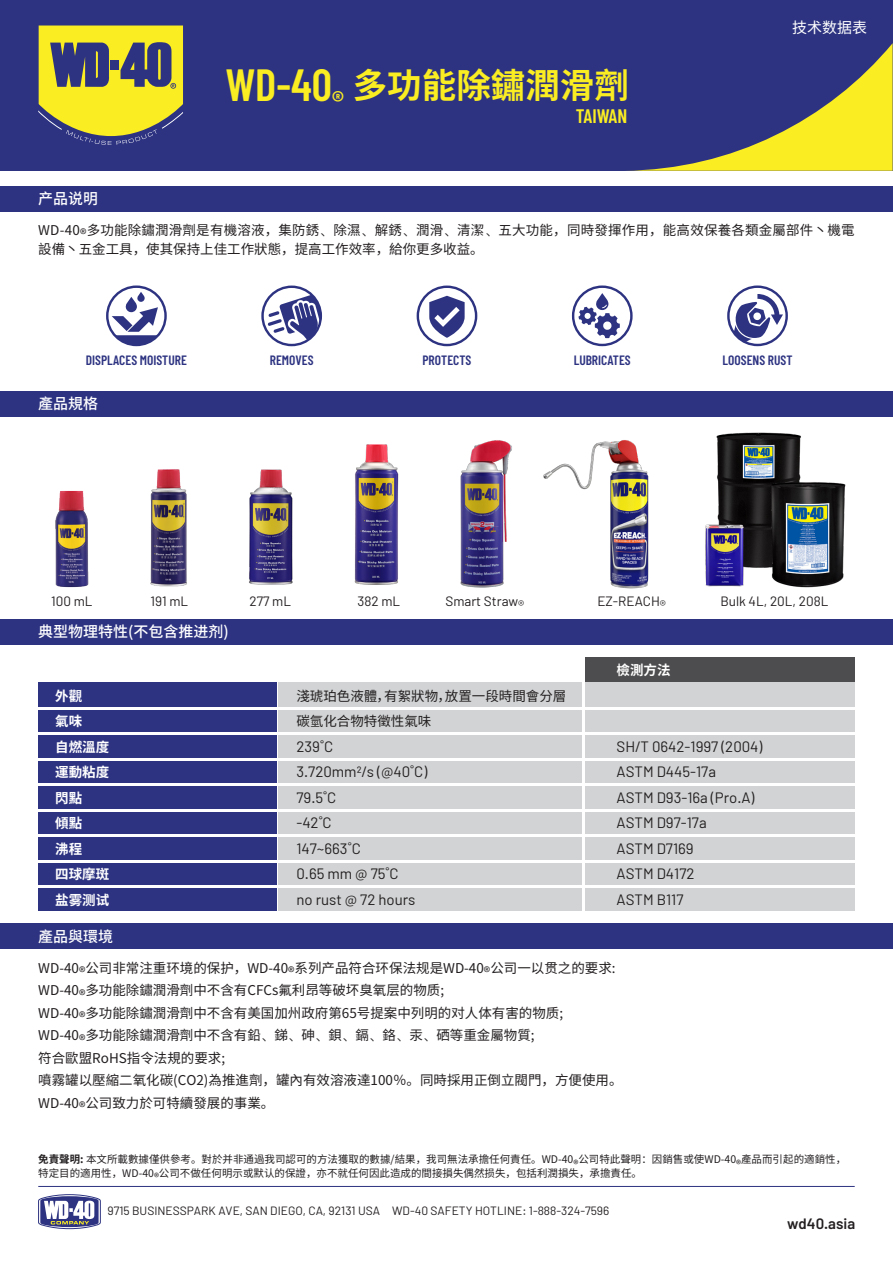
<style>
.page{position:relative;width:893px;height:1263px;background:#fff}
.page>*{position:absolute;margin:0;border:0;box-sizing:border-box;transform-origin:0 0}
.t1{font:700 34.5px "Noto Sans CJ Ksc";color:#faed22}
.t2{font:600 19.5px "Barlow Condensed";color:#faed22}
.t3{font:15px "Barlow";color:#231f20}
.t4{font:500 15px "Noto Sans CJ Ksc";color:#fff}
.t5{font:600 15px "Barlow";color:#231f20}
.t6{font:15px "Noto Sans CJ Ksc";color:#fff}
.t7{font:13.5px/22.5px "Noto Sans CJ Ksc";color:#231f20}
.t8{font:13.5px "Barlow";color:#231f20}
.t9{font:600 13.5px "Barlow Condensed";color:#2d3381}
.t10{font:700 13.5px "Noto Sans CJ Ksc";color:#fff}
.t11{font:12px "Barlow";color:#231f20}
.t12{font:10.5px/13.5px "Noto Sans CJ Ksc";color:#231f20}
.s1{font-family:"Barlow Condensed";font-weight:600;font-size:45px}
.s2{font-family:"Ping Fang SC"}
.s3{font-weight:700}
</style>
<div class="page">
<img style="left:354px;top:444px;width:45px;height:141px">
<img style="left:249px;top:469px;width:44px;height:116px">
<img style="left:150px;top:469px;width:37px;height:118px">
<img style="left:55px;top:490px;width:34px;height:98px">
<div style="left:0;top:0;width:893px;height:170px;background:#2d3381"></div>
<svg style="left:624px;top:43px;width:269px;height:128px"></svg>
<div style="left:0;top:186px;width:893px;height:25px;background:#2d3381"></div>
<div style="left:0;top:924px;width:893px;height:25px;background:#2d3381"></div>
<div style="left:0;top:391px;width:893px;height:26px;background:#2d3381"></div>
<img style="left:716px;top:432px;width:85px;height:136px">
<img style="left:752px;top:460px;width:94px;height:128px">
<img style="left:705px;top:520px;width:42px;height:67px">
<div style="left:0;top:619px;width:893px;height:25px;background:#2d3381"></div>
<div style="left:585px;top:657px;width:270px;height:26px;background:#4d4d4f"></div>
<div style="left:279px;top:682px;width:576px;height:229px;background:#d1d3d4"></div>
<div style="left:38px;top:682px;width:238px;height:229px;background:#2d3381"></div>
<hr style="left:38px;top:707px;width:817px;height:2px;background:#fff">
<hr style="left:38px;top:732px;width:817px;height:2px;background:#fff">
<hr style="left:38px;top:758px;width:817px;height:2px;background:#fff">
<hr style="left:38px;top:784px;width:817px;height:2px;background:#fff">
<hr style="left:38px;top:809px;width:817px;height:2px;background:#fff">
<hr style="left:38px;top:834px;width:817px;height:3px;background:#fff">
<hr style="left:38px;top:860px;width:817px;height:2px;background:#fff">
<hr style="left:38px;top:885px;width:817px;height:2px;background:#fff">
<hr style="left:583px;top:651px;width:2px;height:260px;background:#fff">
<img style="left:543px;top:440px;width:106px;height:149px">
<img style="left:460px;top:440px;width:52px;height:148px">
<svg style="left:106px;top:285px;width:61px;height:61px"></svg>
<svg style="left:261px;top:286px;width:61px;height:60px"></svg>
<svg style="left:417px;top:286px;width:60px;height:60px"></svg>
<svg style="left:572px;top:285px;width:61px;height:61px"></svg>
<svg style="left:727px;top:285px;width:61px;height:61px"></svg>
<svg style="left:38px;top:1194px;width:63px;height:35px"></svg>
<hr style="left:38px;top:1186px;width:817px;height:1px;background:#2d3381">
<svg style="left:38px;top:26px;width:145px;height:119px"></svg>
<p class="t4" style="left:38px;top:190px;width:62px">产品说明</p>
<h1 class="t1" style="left:225px;top:66px;width:405px"><span class="s1">WD-40</span><sub>®</sub> 多功能除鏽潤滑劑</h1>
<h2 class="t2" style="left:576px;top:102px;width:53px">TAIWAN</h2>
<p class="t6" style="left:792px;top:19px;width:76px">技术数据表</p>
<p class="t7" style="left:38px;top:220px;width:818px;line-height:19.5px">WD-40®多功能除鏽潤滑劑是有機溶液，集防銹<span class="s2">、</span>除濕<span class="s2">、</span>解銹<span class="s2">、</span>潤滑<span class="s2">、</span>清潔<span class="s2">、</span>五大功能，同時發揮作用，能高效保養各類金屬部件丶機電設備丶五金工具，使其保持上佳工作狀態，提高工作效率，給你更多收益。</p>
<p class="t9" style="left:86px;top:351px;width:102px">DISPLACES MOISTURE</p>
<p class="t9" style="left:270px;top:351px;width:45px">REMOVES</p>
<p class="t9" style="left:422px;top:351px;width:50px">PROTECTS</p>
<p class="t9" style="left:574px;top:351px;width:59px">LUBRICATES</p>
<p class="t9" style="left:722px;top:351px;width:72px">LOOSENS RUST</p>
<p class="t4" style="left:38px;top:395px;width:62px">產品規格</p>
<p class="t8" style="left:51px;top:593px;width:43px">100 mL</p>
<p class="t8" style="left:150px;top:593px;width:39px">191 mL</p>
<p class="t8" style="left:250px;top:593px;width:43px">277 mL</p>
<p class="t8" style="left:357px;top:593px;width:44px">382 mL</p>
<p class="t4" style="left:38px;top:623px;width:192px">典型物理特性(不包含推进剂)</p>
<p class="t8" style="left:445px;top:593px;width:80px">Smart Straw®</p>
<p class="t8" style="left:597px;top:593px;width:70px">EZ-REACH®</p>
<p class="t10" style="left:617px;top:663px;width:55px">檢測方法</p>
<p class="t8" style="left:720px;top:593px;width:110px">Bulk 4L, 20L, 208L</p>
<p class="t10" style="left:55px;top:688px;width:28px">外觀</p>
<p class="t7" style="left:296px;top:685px;width:271px">淺琥珀色液體，有絮狀物，放置一段時間會分層</p>
<p class="t10" style="left:55px;top:713px;width:28px">氣味</p>
<p class="t7" style="left:296px;top:710px;width:136px">碳氫化合物特徵性氣味</p>
<p class="t10" style="left:55px;top:739px;width:55px">自燃溫度</p>
<p class="t3" style="left:296px;top:737px;width:38px">239˚C</p>
<p class="t3" style="left:617px;top:737px;width:147px">SH/T 0642-1997 (2004)</p>
<p class="t10" style="left:55px;top:764px;width:55px">運動粘度</p>
<p class="t3" style="left:296px;top:762px;width:132px">3.720mm2/s (@40˚C)</p>
<p class="t3" style="left:617px;top:762px;width:101px">ASTM D445-17a</p>
<p class="t10" style="left:55px;top:790px;width:28px">閃點</p>
<p class="t3" style="left:296px;top:788px;width:41px">79.5˚C</p>
<p class="t3" style="left:617px;top:788px;width:139px">ASTM D93-16a (Pro.A)</p>
<p class="t10" style="left:55px;top:815px;width:28px">傾點</p>
<p class="t3" style="left:296px;top:813px;width:37px">-42˚C</p>
<p class="t3" style="left:617px;top:813px;width:92px">ASTM D97-17a</p>
<p class="t10" style="left:55px;top:841px;width:28px">沸程</p>
<p class="t3" style="left:296px;top:839px;width:66px">147~663˚C</p>
<p class="t3" style="left:617px;top:839px;width:79px">ASTM D7169</p>
<p class="t10" style="left:55px;top:866px;width:55px">四球摩斑</p>
<p class="t3" style="left:296px;top:864px;width:104px">0.65 mm @ 75˚C</p>
<p class="t3" style="left:617px;top:864px;width:79px">ASTM D4172</p>
<p class="t10" style="left:55px;top:892px;width:55px">盐雾测试</p>
<p class="t3" style="left:296px;top:890px;width:121px">no rust @ 72 hours</p>
<p class="t3" style="left:617px;top:890px;width:68px">ASTM B117</p>
<p class="t4" style="left:38px;top:928px;width:77px">產品與環境</p>
<p class="t7" style="left:38px;top:957px;width:586px">WD-40®公司非常注重环境的保护，WD-40®系列产品符合环保法规是WD-40®公司一以贯之的要求:<br>WD-40®多功能除鏽潤滑劑中不含有CFCs氟利昂等破坏臭氧层的物质;<br>WD-40®多功能除鏽潤滑劑中不含有美国加州政府第65号提案中列明的对人体有害的物质;<br>WD-40®多功能除鏽潤滑劑中不含有鉛<span class="s2">、</span>銻<span class="s2">、</span>砷<span class="s2">、</span>鋇<span class="s2">、</span>鎘<span class="s2">、</span>鉻<span class="s2">、</span>汞<span class="s2">、</span>硒等重金屬物質;<br>符合歐盟RoHS指令法規的要求;<br>噴霧罐以壓縮二氧化碳(CO2)為推進劑，罐內有效溶液達100％。同時採用正倒立閥門，方便使用。WD-40®公司致力於可特續發展的事業。</p>
<p class="t12" style="left:38px;top:1153px;width:809px"><span class="s3">免責聲明:</span> 本文所載數據僅供參考。對於并非通過我司認可的方法獲取的數據/結果，我司無法承擔任何責任。WD-40®公司特此聲明：因銷售或使WD-40®產品而引起的適銷性，特定目的適用性，WD-40®公司不做任何明示或默认的保證，亦不就任何因此造成的間接損失偶然损失，包括利潤損失，承擔責任。</p>
<p class="t11" style="left:107px;top:1204px;width:503px">9715 BUSINESSPARK AVE, SAN DIEGO, CA, 92131 USA WD-40 SAFETY HOTLINE: 1-888-324-7596</p>
<p class="t5" style="left:787px;top:1214px;width:69px">wd40.asia</p>
</div>
